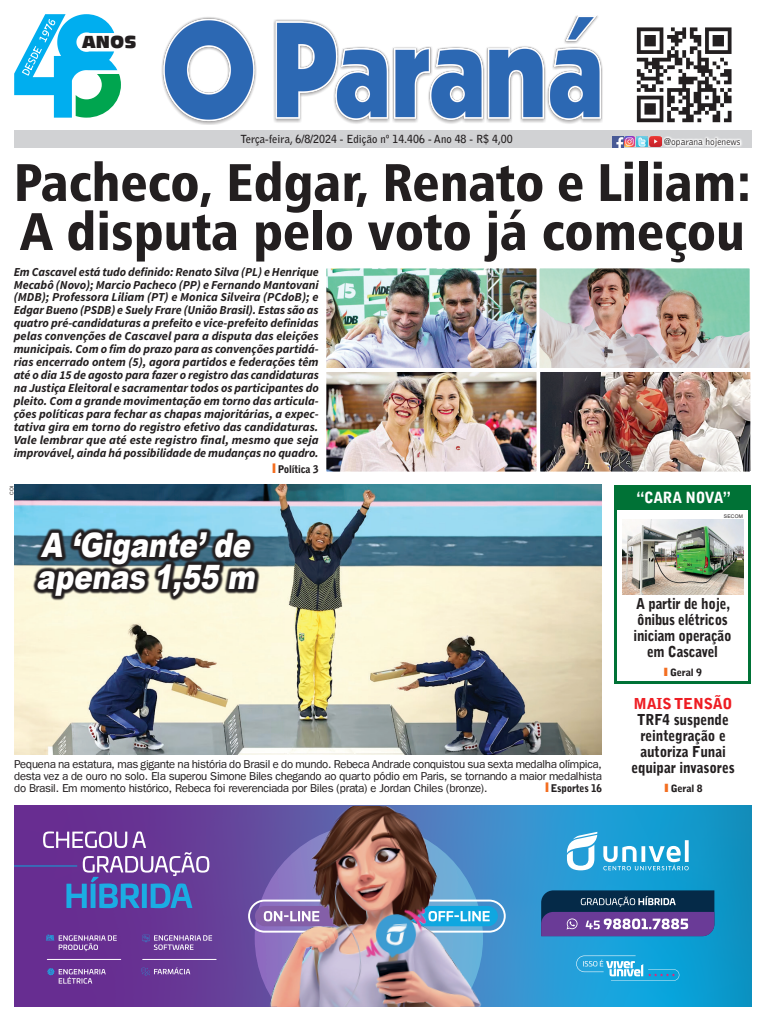
<style>
.page{position:relative;width:766px;height:1021px;background:#fff}
.page>*{position:absolute;margin:0;border:0;box-sizing:border-box;transform-origin:0 0}
.TITULO_ESSE_1{font:53px/49px "Humanist 777 BT Black Condensed B";color:#231f20}
.t1{font:italic 900 33.6px "Arial";color:#fff;scale:.82 1}
.t2{font:17px "Antique Olive Compact";color:#231f20}
.t3{font:900 15.4px "Bell Gothic Std";letter-spacing:-.03em;color:#fff;scale:.95 1}
.texto_titinho{font:900 15px "Bell Gothic Std";letter-spacing:-.01em;color:#231f20;scale:.91 1}
.texto_titinho-2{font:900 15px "Bell Gothic Std";letter-spacing:-.01em;color:#231f20;scale:.9 1}
.texto_titinho-3{font:900 15px "Bell Gothic Std";letter-spacing:-.01em;color:#ee1d23}
.novo_texto_manchete{font:italic 700 12.2px/13px "Source Sans Pro";letter-spacing:-.005em;color:#231f20;text-align:justify}
.TEXTO_COLUNA{font:11.5px/12px "Franklin Gothic";letter-spacing:-.02em;color:#231f20;text-align:justify}
.data{font:700 11.1px "Bell Gothic Std";color:#231f20;scale:.96 1}
.OLHO{font:900 10.6px "Bell Gothic Std";letter-spacing:-.02em;color:#231f20;scale:.95 1}
.t4{font:900 10px "Bell Gothic Std";letter-spacing:-.02em;color:#231f20;scale:1.05 1}
.t5{font:300 9.7px "Bell Gothic Std";color:#231f20;scale:.96 1}
.CREDITO{font:5px "Arial";letter-spacing:.035em;color:#231f20}
.s1{font-size:13px;color:#f36e21}
.s2{font-size:11.2px;color:#f36e21}
</style>
<div class="page">
<img style="left:14px;top:485px;width:587px;height:270px">
<div style="left:14px;top:130px;width:737px;height:17px;background:#d1d2d4"></div>
<svg style="left:661px;top:136px;width:81px;height:12px"></svg>
<img style="left:161px;top:15px;width:442px;height:109px">
<img style="left:636px;top:27px;width:96px;height:96px">
<svg style="left:612px;top:136px;width:49px;height:11px"></svg>
<svg style="left:14px;top:14px;width:107px;height:104px"></svg>
<svg style="left:33px;top:527px;width:227px;height:74px;background:#535c5d"></svg>
<svg style="left:14px;top:805px;width:737px;height:201px;background:#406bb4"></svg>
<svg style="left:248px;top:899px;width:257px;height:33px"></svg>
<img style="left:254px;top:805px;width:239px;height:201px">
<svg style="left:43px;top:831px;width:166px;height:77px;background:#6c59a9"></svg>
<hr style="left:14px;top:865px;width:63px;height:1px;background:#0ea5db">
<svg style="left:141px;top:967px;width:49px;height:8px"></svg>
<svg style="left:142px;top:934px;width:70px;height:15px"></svg>
<hr style="left:143px;top:959px;width:73px;height:1px;background:#fff">
<svg style="left:46px;top:934px;width:71px;height:17px"></svg>
<svg style="left:47px;top:968px;width:59px;height:15px"></svg>
<hr style="left:47px;top:959px;width:74px;height:1px;background:#fff">
<svg style="left:576px;top:955px;width:103px;height:25px;background:#3bb0e0"></svg>
<svg style="left:565px;top:831px;width:32px;height:39px"></svg>
<svg style="left:603px;top:840px;width:85px;height:30px"></svg>
<svg style="left:541px;top:890px;width:173px;height:46px;background:#4d4a81"></svg>
<img style="left:541px;top:373px;width:208px;height:97px">
<div style="left:538px;top:370px;width:214px;height:103px;border:2px solid #fff"></div>
<img style="left:327px;top:269px;width:421px;height:98px">
<div style="left:324px;top:266px;width:214px;height:104px;border:2px solid #fff"></div>
<img style="left:327px;top:373px;width:208px;height:97px">
<div style="left:324px;top:370px;width:214px;height:103px;border:2px solid #fff"></div>
<div style="left:537px;top:266px;width:214px;height:104px;border:2px solid #fff"></div>
<div style="left:614px;top:484px;width:137px;height:199px;background:#007236"></div>
<div style="left:617px;top:510px;width:130px;height:170px;background:#fff"></div>
<img style="left:622px;top:519px;width:120px;height:75px">
<p class="t2" style="left:82px;top:32px;width:56px">ANOS</p>
<p class="data" style="left:240px;top:132px;width:285px">Terça-feira, 6/8/2024 - Edição nº 14.406 - Ano 48 - R$ 4,00</p>
<p class="t5" style="left:663px;top:137px;width:81px">@oparana hojenews</p>
<p class="TITULO_ESSE_1" style="left:14px;top:156px;width:739px">Pacheco, Edgar, Renato e Liliam:<br>A disputa pelo voto já começou</p>
<p class="novo_texto_manchete" style="left:14px;top:265px;width:306px">Em Cascavel está tudo definido: Renato Silva (PL) e Henrique Mecabô (Novo); Marcio Pacheco (PP) e Fernando Mantovani (MDB); Professora Liliam (PT) e Monica Silveira (PCdoB); e Edgar Bueno (PSDB) e Suely Frare (União Brasil). Estas são as quatro pré-candidaturas a prefeito e vice-prefeito definidas pelas convenções de Cascavel para a disputa das eleições municipais. Com o fim do prazo para as convenções partidá&shy;rias encerrado ontem (5), agora partidos e federações têm até o dia 15 de agosto para fazer o registro das candidaturas na Justiça Eleitoral e sacramentar todos os participantes do pleito. Com a grande movimentação em torno das articula&shy;ções políticas para fechar as chapas majoritárias, a expec&shy;tativa gira em torno do registro efetivo das candidaturas.<br>Vale lembrar que até este registro final, mesmo que seja improvável, ainda há possibilidade de mudanças no quadro.</p>
<p class="OLHO" style="left:271px;top:463px;width:51px"><span class="s1">l</span>Política 3</p>
<p class="CREDITO" style="left:8px;top:495px;width:11px;rotate:-90deg">COI</p>
<p class="t1" style="left:41px;top:520px;width:265px">A ‘Gigante’ de</p>
<p class="t1" style="left:36px;top:552px;width:277px">apenas 1,55 m</p>
<p class="TEXTO_COLUNA" style="left:14px;top:758px;width:589px">Pequena na estatura, mas gigante na história do Brasil e do mundo. Rebeca Andrade conquistou sua sexta medalha olímpica, desta vez a de ouro no solo. Ela superou Simone Biles chegando ao quarto pódio em Paris, se tornando a maior medalhista do Brasil. Em momento histórico, Rebeca foi reverenciada por Biles (prata) e Jordan Chiles (bronze).</p>
<p class="OLHO" style="left:544px;top:782px;width:62px"><span class="s1">l</span>Esportes 16</p>
<p class="t3" style="left:636px;top:488px;width:101px">“CARA NOVA”</p>
<p class="CREDITO" style="left:723px;top:512px;width:21px">SECOM</p>
<p class="texto_titinho-2" style="left:636px;top:594px;width:106px">A partir de hoje,</p>
<p class="texto_titinho-2" style="left:637px;top:610px;width:102px">ônibus elétricos</p>
<p class="texto_titinho-2" style="left:633px;top:626px;width:110px">iniciam operação</p>
<p class="texto_titinho-2" style="left:646px;top:642px;width:80px">em Cascavel</p>
<p class="t4" style="left:662px;top:666px;width:39px"><span class="s2">l</span>Geral 9</p>
<p class="texto_titinho-3" style="left:633px;top:694px;width:100px">MAIS TENSÃO</p>
<p class="texto_titinho" style="left:637px;top:710px;width:102px">TRF4 suspende</p>
<p class="texto_titinho" style="left:640px;top:726px;width:95px">reintegração e</p>
<p class="texto_titinho" style="left:640px;top:742px;width:95px">autoriza Funai</p>
<p class="texto_titinho" style="left:631px;top:758px;width:115px">equipar invasores</p>
<p class="t4" style="left:663px;top:782px;width:39px"><span class="s2">l</span>Geral 8</p>
</div>
